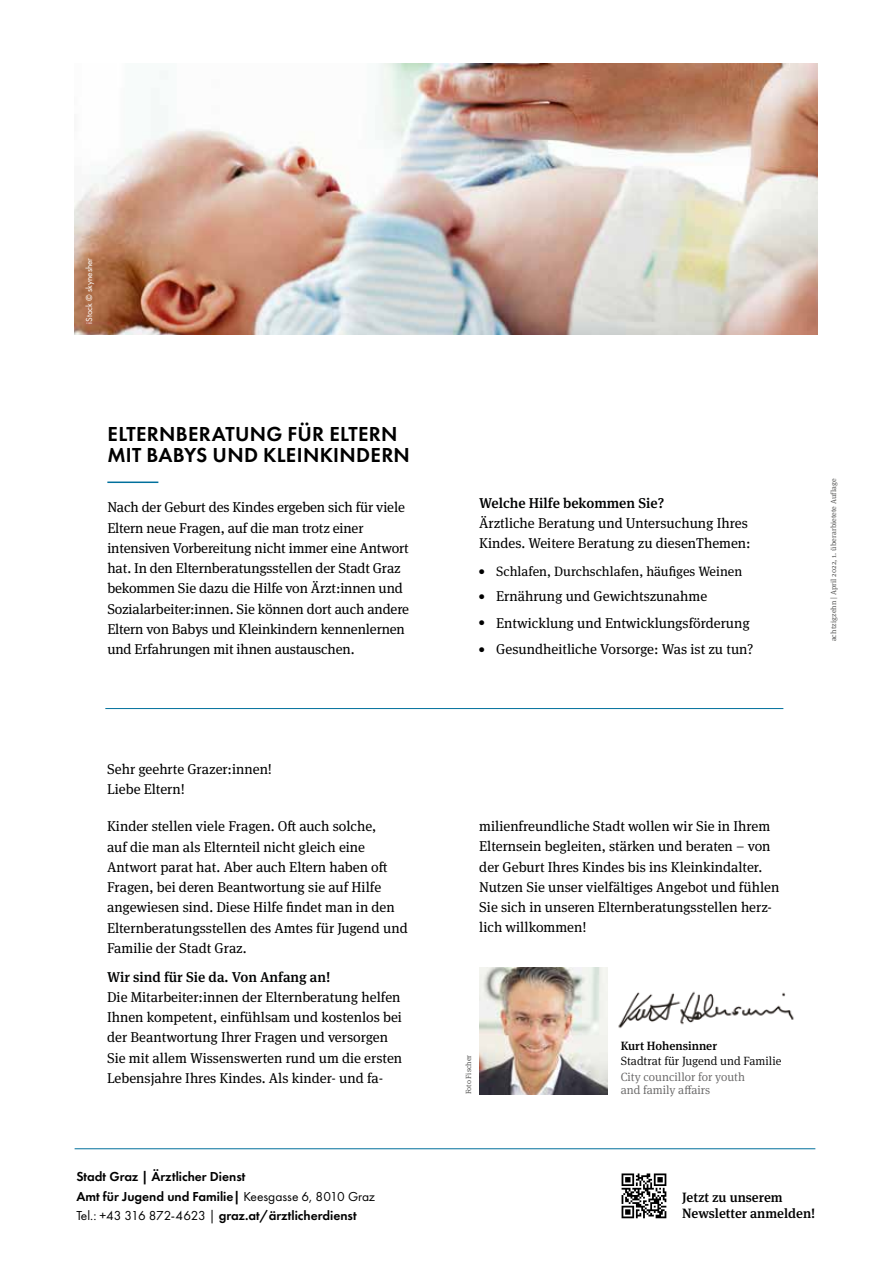
<style>
.page{position:relative;width:893px;height:1263px;background:#fff}
.page>*{position:absolute;margin:0;border:0;box-sizing:border-box;transform-origin:0 0}
.t1{font:600 21px/21px "Futura PT";letter-spacing:.01em;color:#000}
.t2{font:14.25px/20.2px "Meta Serif Pro";color:#000}
.t3{font:500 14.25px "Meta Serif Pro";color:#010202}
.t4{font:600 13.5px/19.5px "Futura PT";color:#000}
.t5{font:13.5px "Meta Serif Pro";color:#000}
.t6{font:500 13.5px/16.2px "Meta Serif Pro";color:#000}
.t7{font:300 12px/13.5px "Meta Serif Pro";color:#646363}
.t8{font:300 12px "Meta Serif Pro";color:#000}
.t9{font:500 12px "Meta Serif Pro";color:#000}
.t10{font:9px "Futura PT";color:#fff}
.t11{font:7.5px "Meta Serif Pro";letter-spacing:.015em;color:#575756}
.s1{font-weight:400}
</style>
<div class="page">
<hr style="left:107px;top:481px;width:51px;height:2px;background:#00709c">
<img style="left:75px;top:64px;width:742px;height:270px">
<hr style="left:105px;top:708px;width:678px;height:1px;background:#00709c">
<img style="left:479px;top:968px;width:129px;height:126px">
<img style="left:618px;top:991px;width:176px;height:37px">
<svg style="left:621px;top:1173px;width:46px;height:46px"></svg>
<svg style="left:622px;top:1173px;width:44px;height:45px"></svg>
<hr style="left:75px;top:1148px;width:740px;height:1px;background:#00709c">
<p class="t10" style="left:84px;top:324px;width:67px;rotate:-90deg">iStock © skynesher</p>
<h1 class="t1" style="left:107px;top:424px;width:304px">ELTERNBERATUNG FÜR ELTERN<br>MIT BABYS UND KLEINKINDERN</h1>
<p class="t2" style="left:107px;top:497px;width:303px">Nach der Geburt des Kindes ergeben sich für viele Eltern neue Fragen, auf die man trotz einer intensiven Vorbereitung nicht immer eine Antwort hat. In den Elternberatungsstellen der Stadt Graz bekommen Sie dazu die Hilfe von Ärzt:innen und Sozialarbeiter:innen. Sie können dort auch andere Eltern von Babys und Kleinkindern kennenlernen und Erfahrungen mit ihnen austauschen.</p>
<p class="t3" style="left:479px;top:492px;width:186px">Welche Hilfe bekommen Sie?</p>
<p class="t2" style="left:479px;top:512px;width:273px">Ärztliche Beratung und Untersuchung Ihres<br>Kindes. Weitere Beratung zu diesenThemen:</p>
<p class="t5" style="left:479px;top:562px;width:264px">● Schlafen, Durchschlafen, häufiges Weinen</p>
<p class="t2" style="left:479px;top:585px;width:229px">● Ernährung und Gewichtszunahme</p>
<p class="t2" style="left:479px;top:612px;width:272px">● Entwicklung und Entwicklungsförderung</p>
<p class="t2" style="left:479px;top:638px;width:276px">● Gesundheitliche Vorsorge: Was ist zu tun?</p>
<p class="t11" style="left:828px;top:641px;width:165px;rotate:-90deg">achtzigzehn | April 2022, 1. überarbietete Auflage</p>
<p class="t2" style="left:107px;top:758px;width:167px">Sehr geehrte Grazer:innen!<br>Liebe Eltern!</p>
<p class="t2" style="left:107px;top:815px;width:302px">Kinder stellen viele Fragen. Oft auch solche,<br>auf die man als Elternteil nicht gleich eine Antwort parat hat. Aber auch Eltern haben oft Fragen, bei deren Beantwortung sie auf Hilfe angewiesen sind. Diese Hilfe findet man in den Elternberatungsstellen des Amtes für Jugend und Familie der Stadt Graz.</p>
<p class="t3" style="left:107px;top:966px;width:225px">Wir sind für Sie da. Von Anfang an!</p>
<p class="t2" style="left:107px;top:986px;width:297px">Die Mitarbeiter:innen der Elternberatung helfen Ihnen kompetent, einfühlsam und kostenlos bei der Beantwortung Ihrer Fragen und versorgen Sie mit allem Wissenswerten rund um die ersten Lebensjahre Ihres Kindes. Als kinder- und fa-</p>
<p class="t4" style="left:76px;top:1167px;width:300px">Stadt Graz | Ärztlicher Dienst<br>Amt für Jugend und Familie| <span class="s1">Keesgasse 6, 8010 Graz<br>Tel.: +43 316 872-4623 |</span> graz.at/ärztlicherdienst</p>
<p class="t2" style="left:479px;top:815px;width:302px">milienfreundliche Stadt wollen wir Sie in Ihrem Elternsein begleiten, stärken und beraten – von der Geburt Ihres Kindes bis ins Kleinkindalter.<br>Nutzen Sie unser vielfältiges Angebot und fühlen Sie sich in unseren Elternberatungsstellen herz&shy;lich willkommen!</p>
<p class="t11" style="left:463px;top:1094px;width:41px;rotate:-90deg">Foto Fischer</p>
<p class="t9" style="left:621px;top:1036px;width:98px">Kurt Hohensinner</p>
<p class="t8" style="left:621px;top:1052px;width:162px">Stadtrat für Jugend und Familie</p>
<p class="t7" style="left:621px;top:1069px;width:126px">City councillor for youth and family affairs</p>
<p class="t6" style="left:682px;top:1188px;width:135px">Jetzt zu unserem<br>Newsletter anmelden!</p>
</div>
